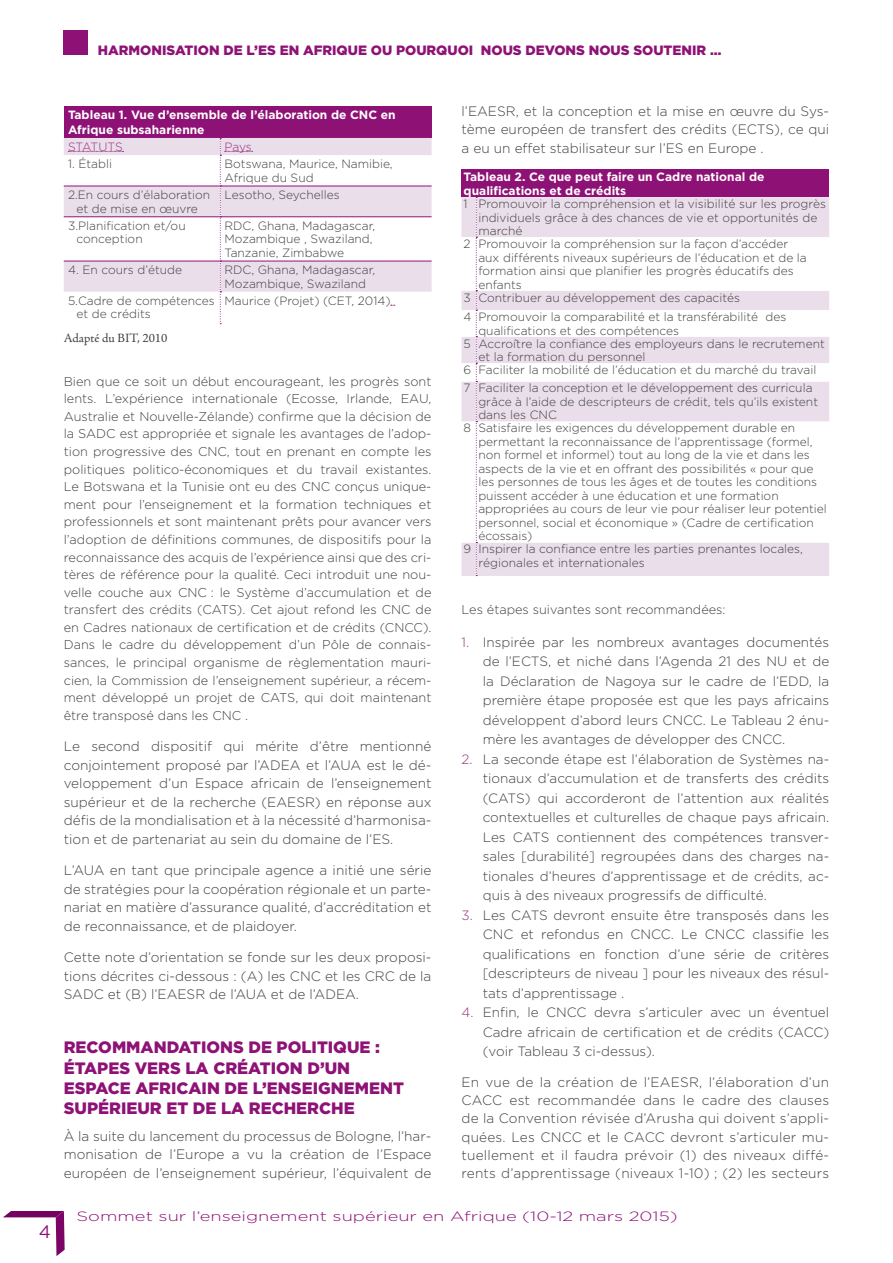
<style>
.page{position:relative;width:893px;height:1263px;background:#fff}
.page>*{position:absolute;margin:0;border:0;box-sizing:border-box;transform-origin:0 0}
.t1{font:18px "Gotham";color:#8e1276}
.t2{font:900 16.5px/20.1px "Gotham";color:#8e1276}
.t3{font:300 13.65px/18.5px "Gotham";color:#414042;text-align:justify}
.t4{font:300 13.5px/19.5px "Gotham";color:#414042;text-align:justify}
.t5{font:900 13.5px "Gotham";color:#8e1276}
.t6{font:300 13.5px "Gotham";color:#8e1276;scale:1.36 1}
.t7{font:300 12.75px/17.5px "Gotham";color:#414042;text-align:justify}
.t8{font:12.75px "Adobe Jenson Pro";letter-spacing:-.005em;color:#414042}
.t9{font:300 12px/13.5px "Gotham";color:#414042}
.t10{font:700 12px/14.4px "Gotham";color:#fff}
.t11{font:300 12px "Gotham";letter-spacing:-.015em;color:#963280}
.s1{color:#963280}
</style>
<div class="page">
<svg style="left:3px;top:1211px;width:62px;height:45px"></svg>
<div style="left:64px;top:31px;width:24px;height:24px;background:#8e1276"></div>
<div style="left:461px;top:170px;width:368px;height:27px;background:#8e1276"></div>
<div style="left:461px;top:197px;width:368px;height:379px;background:#eadeeb"></div>
<svg style="left:461px;top:237px;width:368px;height:306px"></svg>
<svg style="left:476px;top:197px;width:1px;height:379px"></svg>
<div style="left:64px;top:106px;width:368px;height:32px;background:#8e1276"></div>
<div style="left:64px;top:138px;width:368px;height:17px;background:#eadeeb"></div>
<svg style="left:64px;top:155px;width:368px;height:169px"></svg>
<hr style="left:64px;top:186px;width:156px;height:1px;background:#8e1276">
<hr style="left:221px;top:186px;width:211px;height:1px;background:#8e1276">
<hr style="left:64px;top:217px;width:156px;height:1px;background:#8e1276">
<hr style="left:221px;top:217px;width:211px;height:1px;background:#8e1276">
<hr style="left:64px;top:261px;width:156px;height:1px;background:#8e1276">
<hr style="left:221px;top:261px;width:211px;height:1px;background:#8e1276">
<svg style="left:68px;top:151px;width:56px;height:1px"></svg>
<svg style="left:220px;top:138px;width:33px;height:186px"></svg>
<p class="t5" style="left:98px;top:43px;width:625px">HARMONISATION DE L’ES EN AFRIQUE OU POURQUOI NOUS DEVONS NOUS SOUTENIR …</p>
<h1 class="t1" style="left:39px;top:1221px;width:14px">4</h1>
<p class="t10" style="left:68px;top:108px;width:329px">Tableau 1. Vue d’ensemble de l’élaboration de CNC en<br>Afrique subsaharienne</p>
<p class="t11" style="left:68px;top:140px;width:56px">STATUTS</p>
<p class="t11" style="left:225px;top:140px;width:29px">Pays</p>
<p class="t9" style="left:68px;top:157px;width:46px">1. Établi</p>
<p class="t9" style="left:225px;top:157px;width:170px">Botswana, Maurice, Namibie,<br>Afrique du Sud</p>
<p class="t9" style="left:68px;top:188px;width:144px;text-align:center">2.En cours d’élaboration et de mise en œuvre</p>
<p class="t9" style="left:225px;top:188px;width:117px">Lesotho, Seychelles</p>
<p class="t9" style="left:77px;top:219px;width:111px;text-indent:-9px">3.Planification et/ou conception</p>
<p class="t9" style="left:225px;top:219px;width:152px">RDC, Ghana, Madagascar,<br>Mozambique , Swaziland,<br>Tanzanie, Zimbabwe</p>
<p class="t9" style="left:68px;top:263px;width:116px">4. En cours d’étude</p>
<p class="t9" style="left:225px;top:263px;width:152px">RDC, Ghana, Madagascar,<br>Mozambique, Swaziland</p>
<p class="t9" style="left:77px;top:294px;width:140px;text-indent:-9px">5.Cadre de compétences et de crédits</p>
<p class="t9" style="left:225px;top:294px;width:167px">Maurice (Projet) (CET, 2014)</p>
<p class="t8" style="left:64px;top:331px;width:105px">Adapté du BIT, 2010</p>
<p class="t7" style="left:64px;top:372px;width:369px">Bien que ce soit un début encourageant, les progrès sont lents. L’expérience internationale (Ecosse, Irlande, EAU, Australie et Nouvelle-Zélande) confirme que la décision de la SADC est appropriée et signale les avantages de l’adop&shy;tion progressive des CNC, tout en prenant en compte les politiques politico-économiques et du travail existantes.<br>Le Botswana et la Tunisie ont eu des CNC conçus unique&shy;ment pour l’enseignement et la formation techniques et professionnels et sont maintenant prêts pour avancer vers l’adoption de définitions communes, de dispositifs pour la reconnaissance des acquis de l’expérience ainsi que des cri&shy;tères de référence pour la qualité. Ceci introduit une nou&shy;velle couche aux CNC : le Système d’accumulation et de transfert des crédits (CATS). Cet ajout refond les CNC de en Cadres nationaux de certification et de crédits (CNCC).<br>Dans le cadre du développement d’un Pôle de connais&shy;sances, le principal organisme de règlementation mauri&shy;cien, la Commission de l’enseignement supérieur, a récem&shy;ment développé un projet de CATS, qui doit maintenant être transposé dans les CNC .</p>
<p class="t3" style="left:64px;top:737px;width:369px">Le second dispositif qui mérite d’être mentionné conjointement proposé par l’ADEA et l’AUA est le dé&shy;veloppement d’un Espace africain de l’enseignement supérieur et de la recherche (EAESR) en réponse aux défis de la mondialisation et à la nécessité d’harmonisa&shy;tion et de partenariat au sein du domaine de l’ES.</p>
<p class="t3" style="left:64px;top:861px;width:369px">L’AUA en tant que principale agence a initié une série de stratégies pour la coopération régionale et un parte&shy;nariat en matière d’assurance qualité, d’accréditation et de reconnaissance, et de plaidoyer.</p>
<p class="t3" style="left:64px;top:948px;width:369px">Cette note d’orientation se fonde sur les deux proposi&shy;tions décrites ci-dessous : (A) les CNC et les CRC de la SADC et (B) l’EAESR de l’AUA et de l’ADEA.</p>
<h2 class="t2" style="left:64px;top:1037px;width:342px">RECOMMANDATIONS DE POLITIQUE :<br>ÉTAPES VERS LA CRÉATION D’UN<br>ESPACE AFRICAIN DE L’ENSEIGNEMENT<br>SUPÉRIEUR ET DE LA RECHERCHE</h2>
<p class="t3" style="left:64px;top:1127px;width:369px">À la suite du lancement du processus de Bologne, l’har&shy;monisation de l’Europe a vu la création de l’Espace européen de l’enseignement supérieur, l’équivalent de</p>
<p class="t3" style="left:461px;top:102px;width:369px">l’EAESR, et la conception et la mise en œuvre du Sys&shy;tème européen de transfert des crédits (ECTS), ce qui a eu un effet stabilisateur sur l’ES en Europe .</p>
<p class="t10" style="left:464px;top:169px;width:302px">Tableau 2. Ce que peut faire un Cadre national de qualifications et de crédits</p>
<p class="t9" style="left:464px;top:197px;width:364px">1 Promouvoir la compréhension et la visibilité sur les progrès</p>
<p class="t9" style="left:478px;top:210px;width:340px">individuels grâce à des chances de vie et opportunités de</p>
<p class="t9" style="left:478px;top:224px;width:46px">marché</p>
<p class="t9" style="left:464px;top:237px;width:326px">2 Promouvoir la compréhension sur la façon d’accéder</p>
<p class="t9" style="left:478px;top:250px;width:330px">aux différents niveaux supérieurs de l’éducation et de la</p>
<p class="t9" style="left:478px;top:264px;width:317px">formation ainsi que planifier les progrès éducatifs des</p>
<p class="t9" style="left:478px;top:277px;width:45px">enfants</p>
<p class="t9" style="left:464px;top:290px;width:278px">3 Contribuer au développement des capacités</p>
<p class="t9" style="left:464px;top:310px;width:324px">4 Promouvoir la comparabilité et la transférabilité des</p>
<p class="t9" style="left:478px;top:323px;width:202px">qualifications et des compétences</p>
<p class="t9" style="left:464px;top:336px;width:363px">5 Accroître la confiance des employeurs dans le recrutement</p>
<p class="t9" style="left:478px;top:350px;width:169px">et la formation du personnel</p>
<p class="t9" style="left:464px;top:363px;width:354px">6 Faciliter la mobilité de l’éducation et du marché du travail</p>
<p class="t9" style="left:464px;top:381px;width:350px">7 Faciliter la conception et le développement des curricula</p>
<p class="t9" style="left:478px;top:395px;width:341px">grâce à l’aide de descripteurs de crédit, tels qu’ils existent</p>
<p class="t9" style="left:478px;top:408px;width:80px">dans les CNC</p>
<p class="t9" style="left:464px;top:421px;width:333px">8 Satisfaire les exigences du développement durable en</p>
<p class="t9" style="left:478px;top:435px;width:336px">permettant la reconnaissance de l’apprentissage (formel,</p>
<p class="t9" style="left:478px;top:448px;width:333px">non formel et informel) tout au long de la vie et dans les</p>
<p class="t9" style="left:478px;top:462px;width:337px">aspects de la vie et en offrant des possibilités « pour que</p>
<p class="t9" style="left:478px;top:475px;width:340px">les personnes de tous les âges et de toutes les conditions</p>
<p class="t9" style="left:478px;top:489px;width:302px">puissent accéder à une éducation et une formation</p>
<p class="t9" style="left:478px;top:502px;width:350px">appropriées au cours de leur vie pour réaliser leur potentiel</p>
<p class="t9" style="left:478px;top:516px;width:337px">personnel, social et économique » (Cadre de certification</p>
<p class="t9" style="left:478px;top:529px;width:55px">écossais)</p>
<p class="t9" style="left:464px;top:542px;width:341px">9 Inspirer la confiance entre les parties prenantes locales,</p>
<p class="t9" style="left:478px;top:556px;width:168px">régionales et internationales</p>
<p class="t7" style="left:461px;top:601px;width:266px">Les étapes suivantes sont recommandées:</p>
<p class="t4" style="left:483px;top:632px;width:348px;text-indent:-21px"><span class="s1">1.</span> Inspirée par les nombreux avantages documentés de l’ECTS, et niché dans l’Agenda 21 des NU et de la Déclaration de Nagoya sur le cadre de l’EDD, la première étape proposée est que les pays africains développent d’abord leurs CNCC. Le Tableau 2 énu&shy;mère les avantages de développer des CNCC.</p>
<p class="t4" style="left:483px;top:749px;width:348px;text-indent:-21px"><span class="s1">2.</span> La seconde étape est l’élaboration de Systèmes na&shy;tionaux d’accumulation et de transferts des crédits (CATS) qui accorderont de l’attention aux réalités contextuelles et culturelles de chaque pays africain.<br>Les CATS contiennent des compétences transver&shy;sales [durabilité] regroupées dans des charges na&shy;tionales d’heures d’apprentissage et de crédits, ac&shy;quis à des niveaux progressifs de difficulté.</p>
<p class="t4" style="left:483px;top:905px;width:348px;text-indent:-21px"><span class="s1">3.</span> Les CATS devront ensuite être transposés dans les CNC et refondus en CNCC. Le CNCC classifie les qualifications en fonction d’une série de critères [descripteurs de niveau ] pour les niveaux des résul&shy;tats d’apprentissage .</p>
<p class="t4" style="left:483px;top:1002px;width:348px;text-indent:-21px"><span class="s1">4.</span> Enfin, le CNCC devra s’articuler avec un éventuel Cadre africain de certification et de crédits (CACC) (voir Tableau 3 ci-dessus).</p>
<p class="t3" style="left:461px;top:1073px;width:369px">En vue de la création de l’EAESR, l’élaboration d’un CACC est recommandée dans le cadre des clauses de la Convention révisée d’Arusha qui doivent s’appli&shy;quées. Les CNCC et le CACC devront s’articuler mu&shy;tuellement et il faudra prévoir (1) des niveaux diffé&shy;rents d’apprentissage (niveaux 1-10) ; (2) les secteurs</p>
<p class="t6" style="left:77px;top:1209px;width:444px">Sommet sur l’enseignement supérieur en Afrique (10-12 mars 2015)</p>
</div>
